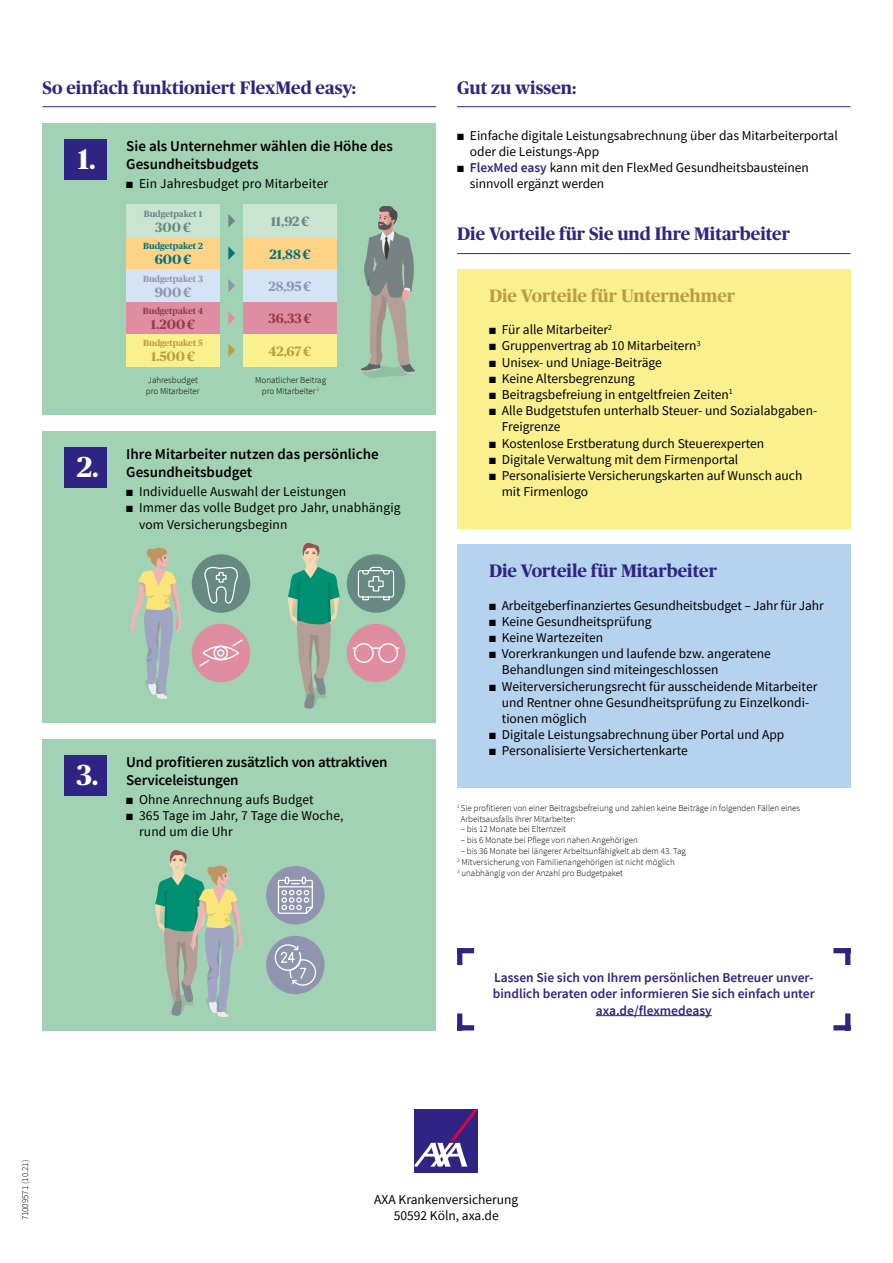
<style>
.page{position:relative;width:893px;height:1263px;background:#fff}
.page>*{position:absolute;margin:0;border:0;box-sizing:border-box;transform-origin:0 0}
.t1{font:700 28.8px "Publico";color:#fff}
.t2{font:700 18px "Publico";color:#2f2483}
.t3{font:700 18px "Publico";color:#bc9d43}
.t4{font:600 15px/18px "Source Sans Pro";color:#000}
.t5{font:13.5px/16.2px "Source Sans Pro";color:#000}
.t6{font:600 13.5px/16.2px "Source Sans Pro";color:#2f2483;text-align:center}
.t7{font:700 13.5px "Publico";color:#913c46}
.t8{font:700 13.5px "Publico";color:#bc9d43}
.t9{font:700 13.5px "Publico";color:#668a81}
.t10{font:700 13.5px "Publico";color:#007282}
.t11{font:700 13.5px "Publico";color:#9094af}
.t12{font:300 9px/10.8px "Source Sans Pro";color:#000}
.t13{font:700 9px "Publico";color:#668a81}
.t14{font:700 9px "Publico";color:#913c46}
.t15{font:700 9px "Publico";color:#007282}
.t16{font:700 9px "Publico";color:#bc9d43}
.t17{font:700 9px "Publico";color:#9094af}
.s1{font-weight:600;color:#2f2483}
</style>
<div class="page">
<div style="left:457px;top:269px;width:393px;height:260px;background:#faf08e"></div>
<div style="left:457px;top:545px;width:393px;height:243px;background:#b5d2ef"></div>
<hr style="left:457px;top:106px;width:393px;height:1px;background:#2f2483">
<hr style="left:457px;top:253px;width:393px;height:1px;background:#2f2483">
<hr style="left:43px;top:106px;width:393px;height:1px;background:#2f2483">
<div style="left:43px;top:124px;width:393px;height:291px;background:#a1d2b3"></div>
<svg style="left:360px;top:206px;width:55px;height:172px"></svg>
<div style="left:64px;top:140px;width:42px;height:40px;background:#2f2483"></div>
<div style="left:126px;top:205px;width:94px;height:32px;background:#cae4d2"></div>
<div style="left:243px;top:205px;width:94px;height:32px;background:#cae4d2"></div>
<div style="left:126px;top:301px;width:94px;height:33px;background:#e08da3"></div>
<div style="left:243px;top:301px;width:94px;height:33px;background:#e08da3"></div>
<div style="left:126px;top:237px;width:94px;height:32px;background:#fed385"></div>
<div style="left:243px;top:237px;width:94px;height:32px;background:#fed385"></div>
<div style="left:126px;top:334px;width:94px;height:33px;background:#faf08e"></div>
<div style="left:243px;top:334px;width:94px;height:33px;background:#faf08e"></div>
<div style="left:126px;top:269px;width:94px;height:33px;background:#d4e3f6"></div>
<div style="left:243px;top:269px;width:94px;height:33px;background:#d4e4f6"></div>
<svg style="left:228px;top:214px;width:7px;height:14px"></svg>
<svg style="left:228px;top:246px;width:7px;height:14px"></svg>
<svg style="left:228px;top:279px;width:7px;height:13px"></svg>
<svg style="left:228px;top:311px;width:7px;height:14px"></svg>
<svg style="left:228px;top:344px;width:7px;height:13px"></svg>
<div style="left:43px;top:739px;width:393px;height:291px;background:#a1d2b3"></div>
<div style="left:64px;top:755px;width:42px;height:41px;background:#2f2483"></div>
<div style="left:266px;top:936px;width:59px;height:58px;background:#9194af;border-radius:50%"></div>
<svg style="left:274px;top:944px;width:43px;height:42px"></svg>
<svg style="left:155px;top:850px;width:87px;height:167px"></svg>
<div style="left:43px;top:431px;width:393px;height:292px;background:#a1d2b3"></div>
<div style="left:64px;top:448px;width:42px;height:40px;background:#2f2483"></div>
<div style="left:192px;top:554px;width:58px;height:59px;background:#668a81;border-radius:50%"></div>
<svg style="left:204px;top:566px;width:34px;height:38px"></svg>
<div style="left:192px;top:624px;width:58px;height:58px;background:#e08da2;border-radius:50%"></div>
<svg style="left:199px;top:639px;width:44px;height:28px"></svg>
<svg style="left:288px;top:543px;width:52px;height:166px"></svg>
<svg style="left:130px;top:547px;width:51px;height:152px"></svg>
<div style="left:347px;top:554px;width:58px;height:59px;background:#668a81;border-radius:50%"></div>
<svg style="left:357px;top:566px;width:38px;height:35px"></svg>
<div style="left:347px;top:624px;width:58px;height:58px;background:#e08da2;border-radius:50%"></div>
<div style="left:354px;top:643px;width:20px;height:20px;border:1px solid #fff;border-radius:50%"></div>
<svg style="left:372px;top:647px;width:8px;height:2px"></svg>
<div style="left:378px;top:643px;width:20px;height:20px;border:1px solid #fff;border-radius:50%"></div>
<div style="left:266px;top:866px;width:59px;height:58px;background:#9194af;border-radius:50%"></div>
<svg style="left:277px;top:876px;width:36px;height:38px"></svg>
<div style="left:415px;top:1109px;width:63px;height:64px;background:#2f2483"></div>
<svg style="left:415px;top:1109px;width:63px;height:57px"></svg>
<div style="left:457px;top:1013px;width:5px;height:17px;background:#2f2483"></div>
<div style="left:457px;top:1025px;width:17px;height:5px;background:#2f2483"></div>
<div style="left:457px;top:948px;width:5px;height:17px;background:#2f2483"></div>
<div style="left:457px;top:948px;width:17px;height:5px;background:#2f2483"></div>
<div style="left:845px;top:1013px;width:5px;height:17px;background:#2f2483"></div>
<div style="left:833px;top:1025px;width:17px;height:5px;background:#2f2483"></div>
<div style="left:845px;top:948px;width:5px;height:17px;background:#2f2483"></div>
<div style="left:833px;top:948px;width:17px;height:5px;background:#2f2483"></div>
<hr style="left:596px;top:1015px;width:116px;height:1px;background:#2f2483">
<h2 class="t2" style="left:43px;top:77px;width:315px">So einfach funktioniert FlexMed easy:</h2>
<h1 class="t1" style="left:78px;top:143px;width:19px">1.</h1>
<h1 class="t1" style="left:77px;top:451px;width:23px">2.</h1>
<p class="t4" style="left:126px;top:137px;width:268px">Sie als Unternehmer wählen die Höhe des<br>Gesundheitsbudgets</p>
<p class="t5" style="left:126px;top:176px;width:203px">■ Ein Jahresbudget pro Mitarbeiter</p>
<p class="t13" style="left:144px;top:209px;width:60px">Budgetpaket 1</p>
<p class="t9" style="left:155px;top:220px;width:37px">300€</p>
<p class="t9" style="left:271px;top:214px;width:40px">11,92€</p>
<p class="t15" style="left:143px;top:241px;width:61px">Budgetpaket 2</p>
<p class="t10" style="left:155px;top:252px;width:38px">600€</p>
<p class="t10" style="left:269px;top:246px;width:43px">21,88€</p>
<p class="t17" style="left:143px;top:273px;width:61px">Budgetpaket 3</p>
<p class="t11" style="left:155px;top:284px;width:38px">900€</p>
<p class="t11" style="left:269px;top:279px;width:44px">28,95€</p>
<p class="t14" style="left:143px;top:305px;width:62px">Budgetpaket 4</p>
<p class="t7" style="left:151px;top:316px;width:46px">1.200€</p>
<p class="t7" style="left:268px;top:311px;width:45px">36,33€</p>
<p class="t16" style="left:143px;top:338px;width:61px">Budgetpaket 5</p>
<p class="t8" style="left:151px;top:349px;width:45px">1.500€</p>
<p class="t8" style="left:269px;top:343px;width:44px">42,67€</p>
<p class="t12" style="left:146px;top:374px;width:55px">Jahresbudget pro Mitarbeiter</p>
<p class="t12" style="left:255px;top:374px;width:72px;text-align:center">Monatlicher Beitrag pro Mitarbeiter <sup>1</sup></p>
<p class="t4" style="left:126px;top:445px;width:254px">Ihre Mitarbeiter nutzen das persönliche<br>Gesundheitsbudget</p>
<p class="t5" style="left:126px;top:483px;width:222px">■ Individuelle Auswahl der Leistungen</p>
<p class="t5" style="left:139px;top:500px;width:263px;text-indent:-13px">■ Immer das volle Budget pro Jahr, unabhängig vom Versicherungsbeginn</p>
<h1 class="t1" style="left:77px;top:759px;width:23px">3.</h1>
<p class="t4" style="left:126px;top:752px;width:263px">Und profitieren zusätzlich von attraktiven<br>Serviceleistungen</p>
<p class="t5" style="left:126px;top:791px;width:189px">■ Ohne Anrechnung aufs Budget</p>
<p class="t5" style="left:139px;top:807px;width:206px;text-indent:-13px">■ 365 Tage im Jahr, 7 Tage die Woche, rund um die Uhr</p>
<h2 class="t2" style="left:457px;top:77px;width:121px">Gut zu wissen:</h2>
<p class="t5" style="left:470px;top:127px;width:369px;text-indent:-13px">■ Einfache digitale Leistungsabrechnung über das Mitarbeiterportal oder die Leistungs-App</p>
<p class="t5" style="left:470px;top:159px;width:341px;text-indent:-13px">■ <span class="s1">FlexMed easy</span> kann mit den FlexMed Gesundheitsbausteinen sinnvoll ergänzt werden</p>
<h2 class="t2" style="left:457px;top:224px;width:334px">Die Vorteile für Sie und Ihre Mitarbeiter</h2>
<h2 class="t3" style="left:489px;top:285px;width:248px">Die Vorteile für Unternehmer</h2>
<p class="t5" style="left:489px;top:321px;width:125px">■ Für alle Mitarbeiter<sup>2</sup></p>
<p class="t5" style="left:489px;top:338px;width:213px">■ Gruppenvertrag ab 10 Mitarbeitern<sup>3</sup></p>
<p class="t5" style="left:489px;top:354px;width:174px">■ Unisex- und Uniage-Beiträge</p>
<p class="t5" style="left:489px;top:370px;width:148px">■ Keine Altersbegrenzung</p>
<p class="t5" style="left:489px;top:386px;width:245px">■ Beitragsbefreiung in entgeltfreien Zeiten<sup>1</sup></p>
<p class="t5" style="left:502px;top:402px;width:317px;text-indent:-13px">■ Alle Budgetstufen unterhalb Steuer- und Sozialabgaben-<br>Freigrenze</p>
<p class="t5" style="left:489px;top:435px;width:277px">■ Kostenlose Erstberatung durch Steuerexperten</p>
<p class="t5" style="left:489px;top:451px;width:251px">■ Digitale Verwaltung mit dem Firmenportal</p>
<p class="t5" style="left:502px;top:467px;width:302px;text-indent:-13px">■ Personalisierte Versicherungskarten auf Wunsch auch mit Firmenlogo</p>
<h2 class="t2" style="left:489px;top:561px;width:229px">Die Vorteile für Mitarbeiter</h2>
<p class="t5" style="left:489px;top:597px;width:336px">■ Arbeitgeberfinanziertes Gesundheitsbudget – Jahr für Jahr</p>
<p class="t5" style="left:489px;top:613px;width:164px">■ Keine Gesundheitsprüfung</p>
<p class="t5" style="left:489px;top:629px;width:116px">■ Keine Wartezeiten</p>
<p class="t5" style="left:502px;top:645px;width:271px;text-indent:-13px">■ Vorerkrankungen und laufende bzw. angeratene<br>Behandlungen sind miteingeschlossen</p>
<p class="t5" style="left:502px;top:678px;width:317px;text-indent:-13px">■ Weiterversicherungsrecht für ausscheidende Mitarbeiter und Rentner ohne Gesundheitsprüfung zu Einzelkondi&shy;tionen möglich</p>
<p class="t5" style="left:489px;top:726px;width:297px">■ Digitale Leistungsabrechnung über Portal und App</p>
<p class="t5" style="left:489px;top:743px;width:200px">■ Personalisierte Versichertenkarte</p>
<p class="t12" style="left:461px;top:802px;width:341px;text-indent:-4px"><sup>1</sup> Sie profitieren von einer Beitragsbefreiung und zahlen keine Beiträge in folgenden Fällen eines<br>Arbeitsausfalls Ihrer Mitarbeiter:</p>
<p class="t12" style="left:461px;top:824px;width:107px">– bis 12 Monate bei Elternzeit</p>
<p class="t12" style="left:461px;top:835px;width:179px">– bis 6 Monate bei Pflege von nahen Angehörigen</p>
<p class="t12" style="left:457px;top:845px;width:230px;text-indent:4px">– bis 36 Monate bei längerer Arbeitsunfähigkeit ab dem 43. Tag<br><sup>2</sup> Mitversicherung von Familienangehörigen ist nicht möglich<br><sup>3</sup> unabhängig von der Anzahl pro Budgetpaket</p>
<p class="t6" style="left:493px;top:969px;width:323px">Lassen Sie sich von Ihrem persönlichen Betreuer unver&shy;bindlich beraten oder informieren Sie sich einfach unter axa.de/flexmedeasy</p>
<p class="t12" style="left:20px;top:1220px;width:62px;rotate:-90deg">71009571 (10.21)</p>
<p class="t5" style="left:374px;top:1191px;width:146px;text-align:center">AXA Krankenversicherung<br>50592 Köln, axa.de</p>
</div>
